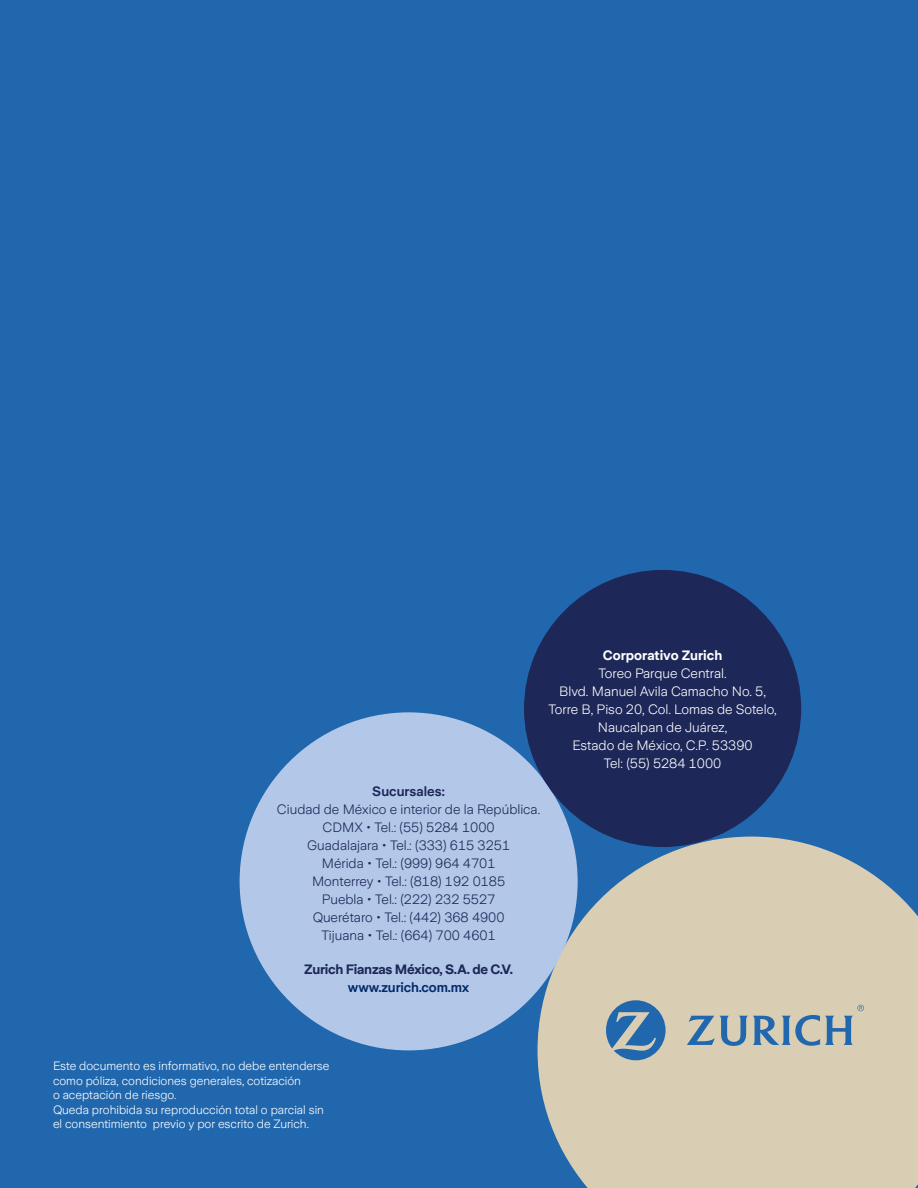
<style>
.page{position:relative;width:918px;height:1188px;background:#2167ae}
.page>*{position:absolute;margin:0;border:0;box-sizing:border-box;transform-origin:0 0}
.t1{font:300 13.5px/18px "Zurich Sans";color:#1d2758;text-align:center}
.t2{font:300 13.5px/18px "Zurich Sans";color:#fff;text-align:center}
.t3{font:700 13.5px "Zurich Sans";letter-spacing:-.02em;color:#1d2758}
.t4{font:700 13.5px "Zurich Sans";color:#fff}
.t5{font:600 13.5px "Zurich Sans";letter-spacing:-.01em;color:#03296a}
.t6{font:600 13.5px "Zurich Sans";color:#1d2758}
.t7{font:300 12px/14.4px "Zurich Sans";color:#fff}
</style>
<div class="page">
<svg style="left:538px;top:837px;width:380px;height:351px;background:#c8c4b3"></svg>
<svg style="left:606px;top:1000px;width:60px;height:60px"></svg>
<svg style="left:687px;top:1005px;width:177px;height:41px"></svg>
<div style="left:240px;top:712px;width:338px;height:338px;background:#b3c8e8;border-radius:50%"></div>
<div style="left:524px;top:570px;width:277px;height:277px;background:#1d2758;border-radius:50%"></div>
<p class="t6" style="left:372px;top:784px;width:74px">Sucursales:</p>
<p class="t1" style="left:277px;top:800px;width:265px">Ciudad de México e interior de la República.<br>CDMX • Tel.: (55) 5284 1000<br>Guadalajara • Tel.: (333) 615 3251<br>Mérida • Tel.: (999) 964 4701<br>Monterrey • Tel.: (818) 192 0185<br>Puebla • Tel.: (222) 232 5527<br>Querétaro • Tel.: (442) 368 4900<br>Tijuana • Tel.: (664) 700 4601</p>
<p class="t3" style="left:304px;top:962px;width:210px">Zurich Fianzas México, S.A. de C.V.</p>
<p class="t5" style="left:348px;top:980px;width:123px">www.zurich.com.mx</p>
<p class="t4" style="left:603px;top:648px;width:121px">Corporativo Zurich</p>
<p class="t2" style="left:549px;top:665px;width:230px">Toreo Parque Central.<br>Blvd. Manuel Avila Camacho No. 5,<br>Torre B, Piso 20, Col. Lomas de Sotelo,<br>Naucalpan de Juárez,<br>Estado de México, C.P. 53390<br>Tel: (55) 5284 1000</p>
<p class="t7" style="left:53px;top:1059px;width:278px">Este documento es informativo, no debe entenderse como póliza, condiciones generales, cotización<br>o aceptación de riesgo.<br>Queda prohibida su reproducción total o parcial sin el consentimiento previo y por escrito de Zurich.</p>
</div>
